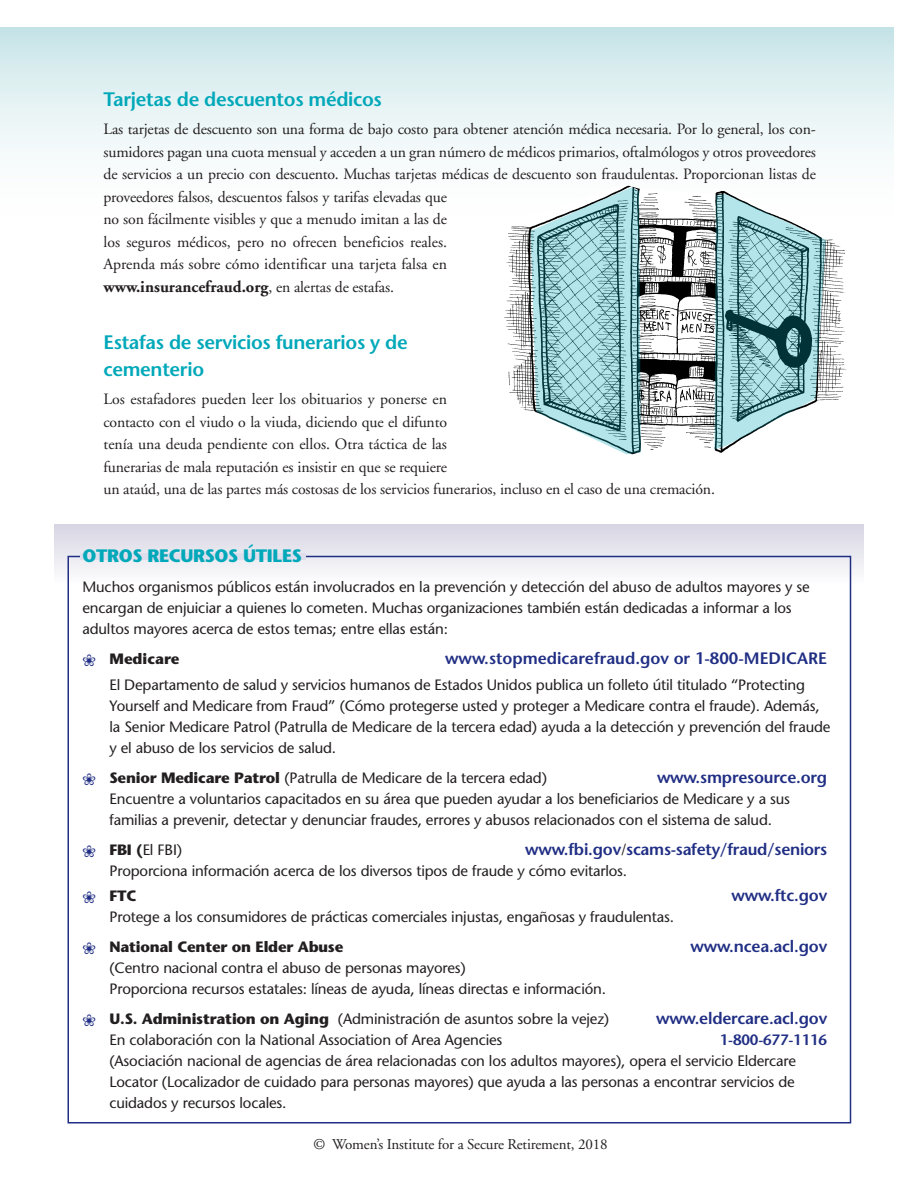
<style>
.page{position:relative;width:918px;height:1188px;background:#fff}
.page>*{position:absolute;margin:0;border:0;box-sizing:border-box;transform-origin:0 0}
.t1{font:600 19.5px/27px "Stone Sans";letter-spacing:-.015em;color:#00a8b9}
.t2{font:700 18px "Stone Sans";letter-spacing:-.02em;color:#00a8b9}
.t3{font:600 16.5px "Stone Sans";letter-spacing:-.01em;color:#202e84}
.t4{font:700 16.5px "Adobe Garamond";color:#231f20}
.t5{font:15.75px/22.5px "Adobe Garamond";letter-spacing:-.01em;color:#231f20}
.t6{font:15px/21px "Stone Sans";letter-spacing:-.01em;color:#231f20}
.t7{font:15px "Adobe Garamond";letter-spacing:-.01em;color:#231f20}
.t8{font:600 15px "Stone Sans";letter-spacing:-.01em;color:#202e84}
.t9{font:700 15px "Stone Sans";color:#231f20}
.s1{font-weight:400;font-size:15.75px}
.s2{font-family:"Botanical";font-weight:400;font-size:13.5px;color:#202e84}
.s3{font-family:"Botanical";font-size:13.5px;color:#202e84}
.s4{font-weight:700}
.s5{font-family:"Adobe Garamond";font-weight:400;color:#231f20}
</style>
<div class="page">
<div style="left:0;top:27px;width:894px;height:191px;background:linear-gradient(to bottom,#cbe6e9,#fff)"></div>
<div style="left:55px;top:524px;width:808px;height:60px;background:linear-gradient(to bottom,#d1d0e0,#f3f4f8)"></div>
<div style="left:80px;top:554px;width:226px;height:6px;background:#dedeed"></div>
<img style="left:484px;top:184px;width:369px;height:271px">
<svg style="left:531px;top:187px;width:110px;height:267px;background:#9bc4c9"></svg>
<svg style="left:714px;top:194px;width:112px;height:255px"></svg>
<h1 class="t1" style="left:104px;top:88px;width:280px">Tarjetas de descuentos médicos</h1>
<p class="t5" style="left:103px;top:119px;width:714px">Las tarjetas de descuento son una forma de bajo costo para obtener atención médica necesaria. Por lo general, los con&shy;sumidores pagan una cuota mensual y acceden a un gran número de médicos primarios, oftalmólogos y otros proveedores de servicios a un precio con descuento. Muchas tarjetas médicas de descuento son fraudulentas. Proporcionan listas de proveedores falsos, descuentos falsos y tarifas elevadas que<br>no son fácilmente visibles y que a menudo imitan a las de<br>los seguros médicos, pero no ofrecen beneficios reales.<br>Aprenda más sobre cómo identificar una tarjeta falsa en</p>
<p class="t4" style="left:104px;top:280px;width:292px">www.insurancefraud.org<span class="s1">, en alertas de estafas.</span></p>
<h1 class="t1" style="left:104px;top:331px;width:306px">Estafas de servicios funerarios y de cementerio</h1>
<p class="t5" style="left:103px;top:389px;width:613px">Los estafadores pueden leer los obituarios y ponerse en<br>contacto con el viudo o la viuda, diciendo que el difunto<br>tenía una deuda pendiente con ellos. Otra táctica de las<br>funerarias de mala reputación es insistir en que se requiere<br>un ataúd, una de las partes más costosas de los servicios funerarios, incluso en el caso de una cremación.</p>
<p class="t2" style="left:82px;top:549px;width:221px">OTROS RECURSOS ÚTILES</p>
<p class="t6" style="left:82px;top:578px;width:729px">Muchos organismos públicos están involucrados en la prevención y detección del abuso de adultos mayores y se encargan de enjuiciar a quienes lo cometen. Muchas organizaciones también están dedicadas a informar a los adultos mayores acerca de estos temas; entre ellas están:</p>
<p class="t9" style="left:82px;top:653px;width:99px"><span class="s2">k</span> Medicare</p>
<p class="t3" style="left:445px;top:652px;width:384px">www.stopmedicarefraud.gov or 1-800-MEDICARE</p>
<p class="t6" style="left:109px;top:676px;width:722px">El Departamento de salud y servicios humanos de Estados Unidos publica un folleto útil titulado “Protecting Yourself and Medicare from Fraud” (Cómo protegerse usted y proteger a Medicare contra el fraude). Además, la Senior Medicare Patrol (Patrulla de Medicare de la tercera edad) ayuda a la detección y prevención del fraude y el abuso de los servicios de salud.</p>
<p class="t6" style="left:82px;top:769px;width:466px"><span class="s3">k</span> <span class="s4">Senior Medicare Patrol</span> (Patrulla de Medicare de la tercera edad)</p>
<p class="t3" style="left:657px;top:771px;width:172px">www.smpresource.org</p>
<p class="t6" style="left:110px;top:790px;width:682px">Encuentre a voluntarios capacitados en su área que pueden ayudar a los beneficiarios de Medicare y a sus familias a prevenir, detectar y denunciar fraudes, errores y abusos relacionados con el sistema de salud.</p>
<p class="t6" style="left:82px;top:841px;width:101px"><span class="s3">k</span> <span class="s4">FBI (</span>El FBI)</p>
<p class="t3" style="left:525px;top:843px;width:304px">www.fbi.gov<span class="s5">/</span>scams-safety/fraud/seniors</p>
<p class="t6" style="left:82px;top:859px;width:546px;line-height:25.5px;text-indent:27px">Proporciona información acerca de los diversos tipos de fraude y cómo evitarlos. <span class="s3">k</span> <span class="s4">FTC</span></p>
<p class="t3" style="left:731px;top:889px;width:97px">www.ftc.gov</p>
<p class="t6" style="left:82px;top:904px;width:593px;line-height:30px;text-indent:27px">Protege a los consumidores de prácticas comerciales injustas, engañosas y fraudulentas. <span class="s3">k</span> <span class="s4">National Center on Elder Abuse</span></p>
<p class="t3" style="left:691px;top:940px;width:138px">www.ncea.acl.gov</p>
<p class="t6" style="left:109px;top:959px;width:498px">(Centro nacional contra el abuso de personas mayores)<br>Proporciona recursos estatales: líneas de ayuda, líneas directas e información.</p>
<p class="t6" style="left:82px;top:1010px;width:528px"><span class="s3">k</span> <span class="s4">U.S. Administration on Aging</span> (Administración de asuntos sobre la vejez)</p>
<p class="t3" style="left:656px;top:1012px;width:173px">www.eldercare.acl.gov</p>
<p class="t6" style="left:110px;top:1031px;width:394px">En colaboración con la National Association of Area Agencies</p>
<p class="t8" style="left:720px;top:1034px;width:109px">1-800-677-1116</p>
<p class="t6" style="left:109px;top:1052px;width:688px;text-align:justify">(Asociación nacional de agencias de área relacionadas con los adultos mayores), opera el servicio Eldercare Locator (Localizador de cuidado para personas mayores) que ayuda a las personas a encontrar servicios de cuidados y recursos locales.</p>
<p class="t7" style="left:313px;top:1139px;width:296px">© Women’s Institute for a Secure Retirement, 2018</p>
</div>
